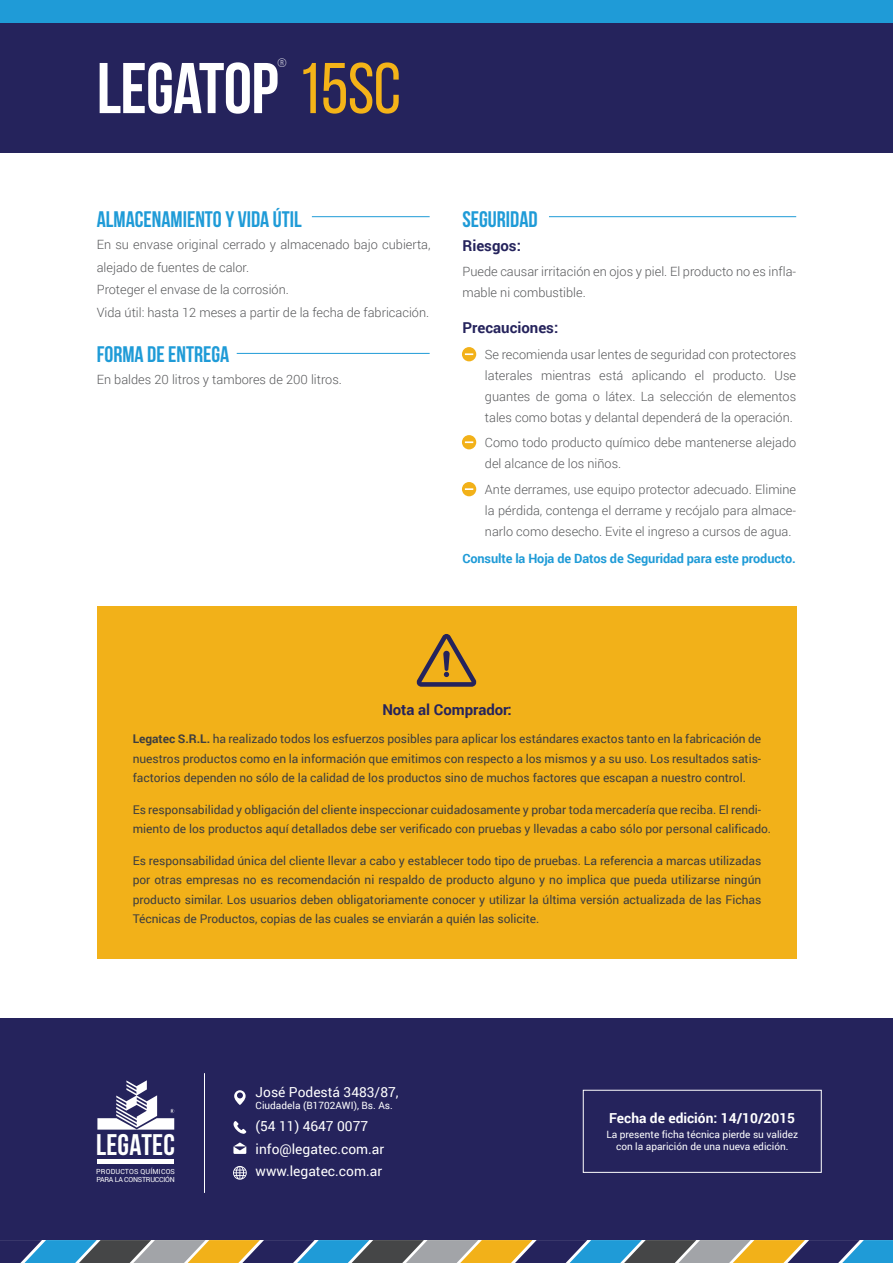
<style>
.page{position:relative;width:893px;height:1263px;background:#fff}
.page>*{position:absolute;margin:0;border:0;box-sizing:border-box;transform-origin:0 0}
.t1{font:700 71.7px "Bebas Neue";letter-spacing:-.01em;color:#fff}
.t2{font:700 29.85px "Bebas Neue";letter-spacing:.005em;color:#fff}
.t3{font:700 22.5px "Bebas Neue";color:#1f9bd7}
.t4{font:700 15px "Roboto";color:#25235c}
.t5{font:13.8px/22.5px "Roboto";color:#fff}
.t6{font:700 13.8px "Roboto";color:#fff}
.t7{font:300 12.75px/21px "Roboto";color:#57585a}
.t8{font:700 12.75px "Roboto";letter-spacing:-.01em;color:#1f9bd7}
.t9{font:12.3px "Bebas Neue";color:#fff}
.t10{font:12px/19.5px "Roboto";letter-spacing:-.005em;color:#3e3e3f;text-align:justify}
.t11{font:10.05px/12px "Roboto";color:#fff;text-align:center}
.t12{font:7.05px/8.4px "Roboto";letter-spacing:-.005em;color:#fff}
.s1{font-weight:400;color:#f4b318}
.s2{font-weight:700}
</style>
<div class="page">
<svg style="left:0;top:1240px;width:893px;height:23px;background:#708080"></svg>
<div style="left:0;top:1019px;width:893px;height:221px;background:#25235c"></div>
<svg style="left:233px;top:1166px;width:14px;height:14px"></svg>
<svg style="left:233px;top:1121px;width:13px;height:13px"></svg>
<svg style="left:234px;top:1090px;width:12px;height:15px"></svg>
<svg style="left:233px;top:1142px;width:13px;height:12px"></svg>
<hr style="left:204px;top:1073px;width:1px;height:120px;background:#fff">
<div style="left:97px;top:1159px;width:77px;height:5px;background:#fff"></div>
<svg style="left:97px;top:1080px;width:77px;height:49px"></svg>
<div style="left:583px;top:1090px;width:239px;height:83px;border:1px solid #fff"></div>
<div style="left:0;top:0;width:893px;height:23px;background:#1f9bd7"></div>
<div style="left:0;top:23px;width:893px;height:129px;background:#25235c"></div>
<div style="left:97px;top:607px;width:699px;height:352px;background:#f2b119"></div>
<svg style="left:416px;top:634px;width:60px;height:53px"></svg>
<hr style="left:549px;top:216px;width:247px;height:1px;background:#1f9bd7">
<hr style="left:237px;top:353px;width:193px;height:1px;background:#1f9bd7">
<hr style="left:312px;top:216px;width:118px;height:1px;background:#1f9bd7">
<svg style="left:462px;top:347px;width:14px;height:14px"></svg>
<svg style="left:462px;top:435px;width:14px;height:14px"></svg>
<svg style="left:462px;top:482px;width:14px;height:14px"></svg>
<p class="t9" style="left:278px;top:56px;width:11px">®</p>
<h1 class="t1" style="left:97px;top:49px;width:306px">LEGATOP <span class="s1">15sc</span></h1>
<h3 class="t3" style="left:97px;top:206px;width:206px">ALMACENAMIENTO Y VIDA ÚTIL</h3>
<p class="t7" style="left:97px;top:233px;width:335px;line-height:22.5px">En su envase original cerrado y almacenado bajo cubierta, alejado de fuentes de calor.<br>Proteger el envase de la corrosión.<br>Vida útil: hasta 12 meses a partir de la fecha de fabricación.</p>
<h3 class="t3" style="left:97px;top:341px;width:134px">FORMA DE ENTREGA</h3>
<p class="t7" style="left:97px;top:369px;width:247px">En baldes 20 litros y tambores de 200 litros.</p>
<h3 class="t3" style="left:462px;top:206px;width:77px">SEGURIDAD</h3>
<p class="t4" style="left:462px;top:235px;width:60px">Riesgos:</p>
<p class="t7" style="left:462px;top:261px;width:335px">Puede causar irritación en ojos y piel. El producto no es infla&shy;mable ni combustible.</p>
<p class="t4" style="left:462px;top:317px;width:97px">Precauciones:</p>
<p class="t7" style="left:485px;top:343px;width:313px;text-align:justify">Se recomienda usar lentes de seguridad con protectores laterales mientras está aplicando el producto. Use guantes de goma o látex. La selección de elementos tales como botas y delantal dependerá de la operación.</p>
<p class="t7" style="left:485px;top:432px;width:313px">Como todo producto químico debe mantenerse alejado del alcance de los niños.</p>
<p class="t7" style="left:485px;top:478px;width:313px;text-align:justify">Ante derrames, use equipo protector adecuado. Elimine la pérdida, contenga el derrame y recójalo para almace&shy;narlo como desecho. Evite el ingreso a cursos de agua.</p>
<p class="t8" style="left:462px;top:549px;width:335px">Consulte la Hoja de Datos de Seguridad para este producto.</p>
<p class="t4" style="left:382px;top:699px;width:131px">Nota al Comprador:</p>
<p class="t10" style="left:133px;top:729px;width:630px"><span class="s2">Legatec S.R.L.</span> ha realizado todos los esfuerzos posibles para aplicar los estándares exactos tanto en la fabricación de nuestros productos como en la información que emitimos con respecto a los mismos y a su uso. Los resultados satis&shy;factorios dependen no sólo de la calidad de los productos sino de muchos factores que escapan a nuestro control.</p>
<p class="t10" style="left:133px;top:799px;width:640px">Es responsabilidad y obligación del cliente inspeccionar cuidadosamente y probar toda mercadería que reciba. El rendi&shy;miento de los productos aquí detallados debe ser verificado con pruebas y llevadas a cabo sólo por personal calificado.</p>
<p class="t10" style="left:133px;top:850px;width:630px">Es responsabilidad única del cliente llevar a cabo y establecer todo tipo de pruebas. La referencia a marcas utilizadas por otras empresas no es recomendación ni respaldo de producto alguno y no implica que pueda utilizarse ningún producto similar. Los usuarios deben obligatoriamente conocer y utilizar la última versión actualizada de las Fichas Técnicas de Productos, copias de las cuales se enviarán a quién las solicite.</p>
<h2 class="t2" style="left:96px;top:1128px;width:80px">LEGATEC</h2>
<p class="t12" style="left:96px;top:1167px;width:80px">PRODUCTOS QUÍMICOS<br>PARA LA CONSTRUCCIÓN</p>
<p class="t5" style="left:256px;top:1080px;width:144px">José Podestá 3483/87,</p>
<p class="t11" style="left:256px;top:1099px;width:139px">Ciudadela (B1702AWI), Bs. As.</p>
<p class="t5" style="left:256px;top:1115px;width:130px">(54 11) 4647 0077 info@legatec.com.ar www.legatec.com.ar</p>
<p class="t6" style="left:609px;top:1108px;width:187px">Fecha de edición: 14/10/2015</p>
<p class="t11" style="left:606px;top:1128px;width:193px">La presente ficha técnica pierde su validez con la aparición de una nueva edición.</p>
</div>
